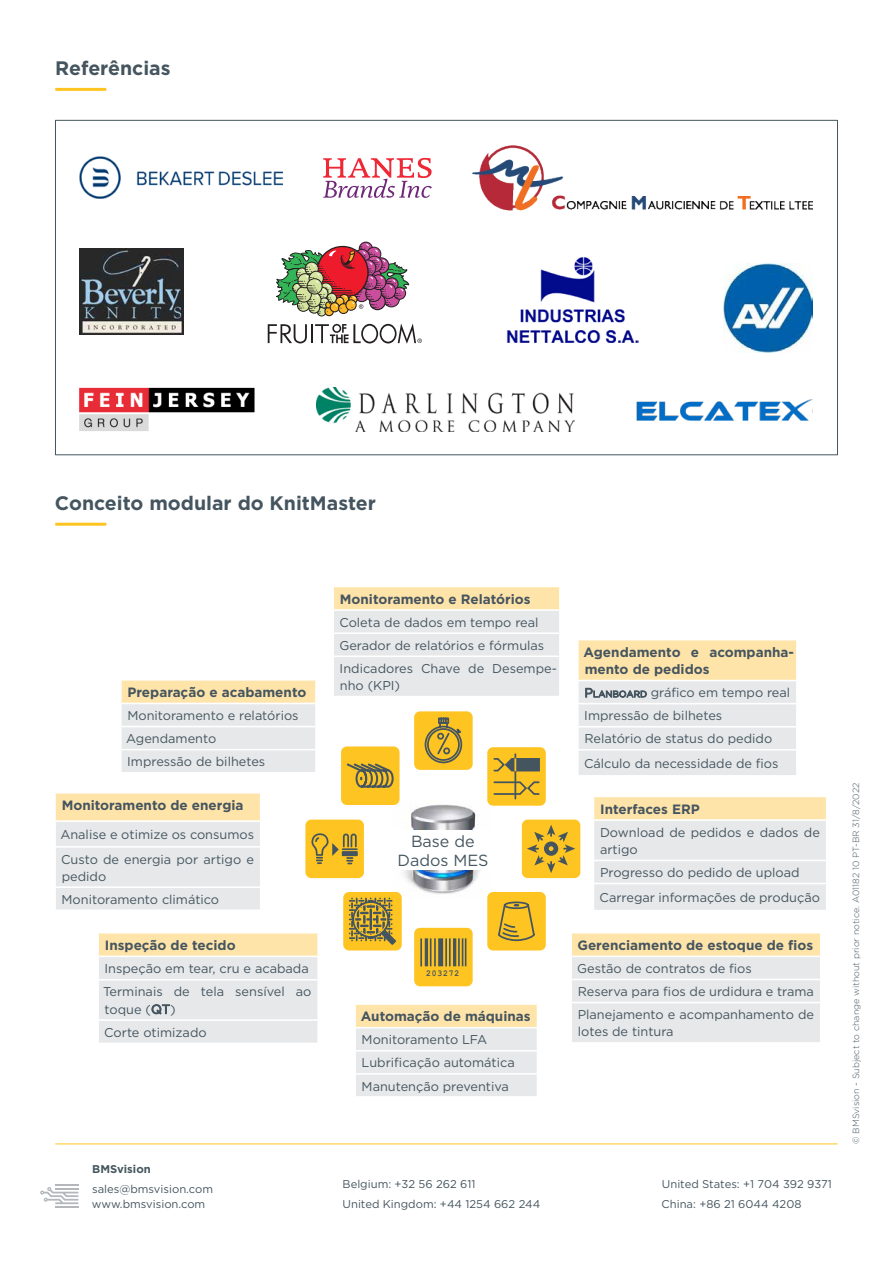
<style>
.page{position:relative;width:893px;height:1263px;background:#fff}
.page>*{position:absolute;margin:0;border:0;box-sizing:border-box;transform-origin:0 0}
.t1{font:700 19.5px "Gotham";color:#45555f}
.t2{font:16.05px/18.5px "Gotham";color:#45555f;text-align:center}
.t3{font:700 13.5px/17.2px "Gotham";color:#45555f}
.t4{font:12.75px/23.1px "Gotham";color:#45555f}
.t5{font:11.25px/19.2px "Gotham";color:#45555f}
.t6{font:700 11.25px "Gotham";color:#45555f}
.t7{font:300 9px "Gotham";color:#45555f}
.t8{font:700 8.85px "Courier New";letter-spacing:.1em;color:#45555f;scale:.91 1}
.s1{font-style:inherit}
.s2{font-size:8.85px}
</style>
<div class="page">
<hr style="left:55px;top:1206px;width:23px;height:2px;background:#b2b7bb">
<hr style="left:55px;top:1184px;width:23px;height:2px;background:#b2b7bb">
<svg style="left:40px;top:1187px;width:38px;height:17px"></svg>
<hr style="left:55px;top:1143px;width:783px;height:1px;background:#fec422">
<hr style="left:55px;top:88px;width:51px;height:3px;background:#fec422">
<hr style="left:55px;top:523px;width:51px;height:3px;background:#fec422">
<div style="left:55px;top:120px;width:783px;height:335px;background:#fff;border:1px solid #45555f"></div>
<img style="left:473px;top:145px;width:340px;height:65px">
<img style="left:637px;top:399px;width:176px;height:21px">
<img style="left:80px;top:388px;width:175px;height:43px">
<svg style="left:323px;top:158px;width:109px;height:40px"></svg>
<img style="left:506px;top:257px;width:133px;height:86px">
<svg style="left:268px;top:323px;width:154px;height:20px"></svg>
<svg style="left:276px;top:242px;width:134px;height:74px"></svg>
<img style="left:80px;top:157px;width:202px;height:41px">
<img style="left:80px;top:248px;width:103px;height:86px">
<img style="left:723px;top:263px;width:90px;height:90px">
<img style="left:317px;top:388px;width:258px;height:44px">
<img style="left:404px;top:804px;width:76px;height:90px">
<div style="left:305px;top:820px;width:59px;height:58px;background:#fec422;border-radius:6px"></div>
<svg style="left:311px;top:833px;width:47px;height:32px"></svg>
<div style="left:522px;top:820px;width:58px;height:58px;background:#fec422;border-radius:6px"></div>
<svg style="left:527px;top:825px;width:48px;height:48px"></svg>
<div style="left:341px;top:746px;width:59px;height:59px;background:#fec422;border-radius:6px"></div>
<svg style="left:346px;top:763px;width:48px;height:25px"></svg>
<div style="left:487px;top:747px;width:59px;height:59px;background:#fec422;border-radius:6px"></div>
<hr style="left:514px;top:754px;width:2px;height:45px;background:#45555f">
<svg style="left:493px;top:757px;width:47px;height:39px"></svg>
<div style="left:414px;top:711px;width:59px;height:59px;background:#fec422;border-radius:6px"></div>
<svg style="left:424px;top:717px;width:39px;height:47px"></svg>
<div style="left:343px;top:892px;width:59px;height:58px;background:#fec422;border-radius:6px"></div>
<svg style="left:348px;top:897px;width:48px;height:48px"></svg>
<div style="left:414px;top:928px;width:59px;height:58px;background:#fec422;border-radius:6px"></div>
<hr style="left:425px;top:938px;width:3px;height:28px;background:#45555f">
<hr style="left:449px;top:938px;width:2px;height:28px;background:#45555f">
<svg style="left:430px;top:938px;width:1px;height:28px"></svg>
<hr style="left:420px;top:938px;width:2px;height:28px;background:#45555f">
<hr style="left:453px;top:938px;width:3px;height:28px;background:#45555f">
<hr style="left:458px;top:938px;width:2px;height:28px;background:#45555f">
<svg style="left:462px;top:938px;width:4px;height:28px"></svg>
<hr style="left:434px;top:938px;width:2px;height:28px;background:#45555f">
<hr style="left:445px;top:938px;width:2px;height:28px;background:#45555f">
<div style="left:438px;top:938px;width:5px;height:28px;background:#45555f"></div>
<div style="left:487px;top:892px;width:59px;height:58px;background:#fec422;border-radius:6px"></div>
<svg style="left:498px;top:901px;width:37px;height:41px"></svg>
<div style="left:98px;top:933px;width:220px;height:23px;background:#ffe4aa"></div>
<div style="left:99px;top:957px;width:218px;height:86px;background:#e6e8ea"></div>
<hr style="left:97px;top:933px;width:2px;height:22px;background:#fff">
<hr style="left:317px;top:933px;width:2px;height:22px;background:#fff">
<hr style="left:97px;top:955px;width:222px;height:2px;background:#fff">
<hr style="left:97px;top:979px;width:222px;height:1px;background:#fff">
<hr style="left:97px;top:1019px;width:222px;height:2px;background:#fff">
<svg style="left:355px;top:1005px;width:182px;height:91px;background:#ede8dc"></svg>
<svg style="left:55px;top:793px;width:206px;height:116px;background:#ede8dc"></svg>
<div style="left:578px;top:640px;width:219px;height:40px;background:#ffe4aa"></div>
<div style="left:579px;top:681px;width:217px;height:94px;background:#e6e8ea"></div>
<hr style="left:577px;top:640px;width:2px;height:40px;background:#fff">
<hr style="left:796px;top:640px;width:2px;height:40px;background:#fff">
<hr style="left:577px;top:703px;width:221px;height:1px;background:#fff">
<hr style="left:577px;top:726px;width:221px;height:1px;background:#fff">
<hr style="left:577px;top:749px;width:221px;height:2px;background:#fff">
<div style="left:571px;top:933px;width:250px;height:23px;background:#ffe4aa"></div>
<div style="left:572px;top:957px;width:248px;height:85px;background:#e6e8ea"></div>
<hr style="left:570px;top:933px;width:2px;height:22px;background:#fff">
<hr style="left:820px;top:933px;width:2px;height:22px;background:#fff">
<hr style="left:570px;top:955px;width:252px;height:2px;background:#fff">
<hr style="left:570px;top:979px;width:252px;height:1px;background:#fff">
<hr style="left:570px;top:1002px;width:252px;height:1px;background:#fff">
<svg style="left:593px;top:797px;width:234px;height:113px;background:#ece8df"></svg>
<div style="left:333px;top:586px;width:227px;height:24px;background:#ffe4aa"></div>
<div style="left:334px;top:611px;width:225px;height:85px;background:#e6e8ea"></div>
<hr style="left:332px;top:587px;width:2px;height:22px;background:#fff">
<hr style="left:559px;top:587px;width:2px;height:22px;background:#fff">
<hr style="left:332px;top:586px;width:229px;height:1px;background:#fff">
<hr style="left:332px;top:609px;width:229px;height:2px;background:#fff">
<hr style="left:332px;top:632px;width:229px;height:2px;background:#fff">
<hr style="left:332px;top:655px;width:229px;height:2px;background:#fff">
<div style="left:121px;top:680px;width:195px;height:23px;background:#ffe4aa"></div>
<div style="left:122px;top:704px;width:193px;height:68px;background:#e6e8ea"></div>
<hr style="left:120px;top:680px;width:2px;height:23px;background:#fff">
<hr style="left:315px;top:680px;width:2px;height:23px;background:#fff">
<hr style="left:120px;top:726px;width:197px;height:1px;background:#fff">
<hr style="left:120px;top:749px;width:197px;height:1px;background:#fff">
<div style="left:386px;top:830px;width:114px;height:40px;background:#fff"></div>
<h1 class="t1" style="left:55px;top:55px;width:117px">Referências</h1>
<h1 class="t1" style="left:55px;top:490px;width:323px">Conceito modular do KnitMaster</h1>
<p class="t3" style="left:128px;top:683px;width:180px">Preparação e acabamento</p>
<p class="t4" style="left:126px;top:704px;width:174px">Monitoramento e relatórios<br>Agendamento<br>Impressão de bilhetes</p>
<p class="t3" style="left:62px;top:796px;width:183px">Monitoramento de energia</p>
<p class="t4" style="left:60px;top:822px;width:195px;line-height:24.5px">Analise e otimize os consumos<br>Custo de energia por artigo e</p>
<p class="t4" style="left:62px;top:864px;width:159px">pedido<br>Monitoramento climático</p>
<p class="t3" style="left:340px;top:590px;width:192px">Monitoramento e Relatórios</p>
<p class="t4" style="left:339px;top:610px;width:219px">Coleta de dados em tempo real<br>Gerador de relatórios e fórmulas<br>Indicadores Chave de Desempe-</p>
<p class="t4" style="left:340px;top:674px;width:62px">nho (KPI)</p>
<p class="t2" style="left:398px;top:832px;width:92px">Base de<br>Dados MES</p>
<p class="t3" style="left:105px;top:936px;width:132px">Inspeção de tecido</p>
<p class="t4" style="left:103px;top:957px;width:210px">Inspeção em tear, cru e acabada<br>Terminais de tela sensível ao</p>
<p class="t4" style="left:104px;top:997px;width:104px">toque (<span class="s1">QT</span>)<br>Corte otimizado</p>
<p class="t3" style="left:361px;top:1008px;width:171px">Automação de máquinas</p>
<p class="t4" style="left:362px;top:1028px;width:155px">Monitoramento LFA<br>Lubrificação automática<br>Manutenção preventiva</p>
<p class="t8" style="left:426px;top:967px;width:38px">203272</p>
<p class="t3" style="left:583px;top:643px;width:212px">Agendamento e acompanha&shy;mento de pedidos</p>
<p class="t4" style="left:584px;top:681px;width:207px"><span class="s1">P</span><span class="s2">LANBOARD</span> gráfico em tempo real<br>Impressão de bilhetes<br>Relatório de status do pedido</p>
<p class="t4" style="left:584px;top:752px;width:196px">Cálculo da necessidade de fios</p>
<p class="t3" style="left:600px;top:800px;width:101px">Interfaces ERP</p>
<p class="t4" style="left:600px;top:823px;width:221px;line-height:17.2px">Download de pedidos e dados de artigo</p>
<p class="t4" style="left:600px;top:860px;width:222px;line-height:25px">Progresso do pedido de upload<br>Carregar informações de produção</p>
<p class="t3" style="left:577px;top:936px;width:237px">Gerenciamento de estoque de fios</p>
<p class="t4" style="left:577px;top:957px;width:238px">Gestão de contratos de fios<br>Reserva para fios de urdidura e trama<br>Planejamento e acompanhamento de</p>
<p class="t4" style="left:578px;top:1020px;width:97px">lotes de tintura</p>
<p class="t6" style="left:92px;top:1162px;width:60px">BMSvision</p>
<p class="t5" style="left:92px;top:1181px;width:123px;line-height:15px">sales@bmsvision.com www.bmsvision.com</p>
<p class="t5" style="left:343px;top:1174px;width:199px">Belgium: +32 56 262 611<br>United Kingdom: +44 1254 662 244</p>
<p class="t5" style="left:661px;top:1174px;width:172px">United States: +1 704 392 9371<br>China: +86 21 6044 4208</p>
<p class="t7" style="left:850px;top:1144px;width:363px;rotate:-90deg">© BMSvision - Subject to change without prior notice. A01182 10 PT-BR 31/8/2022</p>
</div>
